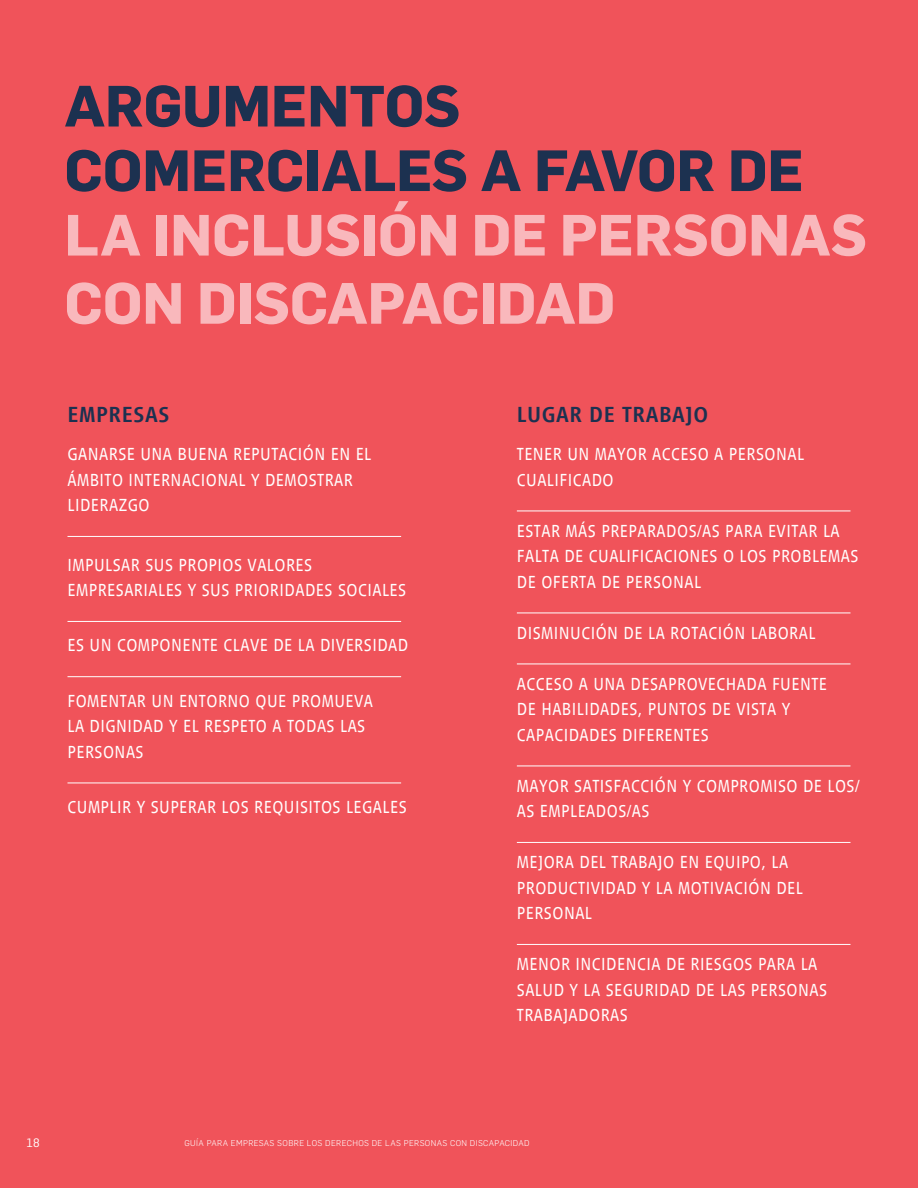
<style>
.page{position:relative;width:918px;height:1188px;background:#f0535a}
.page>*{position:absolute;margin:0;border:0;box-sizing:border-box;transform-origin:0 0}
.t1{font:700 57px/68.1px "Flama";color:#f9b8bc}
.t2{font:700 57px/64.5px "Flama";color:#1c3150}
.t3{font:500 22.5px "Vialog LT Com";letter-spacing:.025em;color:#1c3150}
.t4{font:300 18px/25.5px "Vialog LT Com";letter-spacing:.025em;color:#fff}
.t5{font:12px "Flama";color:#fff}
.t6{font:300 8.25px "Flama";letter-spacing:.05em;color:#fff}
</style>
<div class="page">
<hr style="left:68px;top:536px;width:333px;height:1px;background:#fff">
<hr style="left:68px;top:621px;width:333px;height:1px;background:#fff">
<hr style="left:68px;top:676px;width:333px;height:1px;background:#fff">
<hr style="left:68px;top:783px;width:333px;height:1px;background:#fff">
<hr style="left:517px;top:511px;width:334px;height:1px;background:#fff">
<hr style="left:517px;top:613px;width:334px;height:1px;background:#fff">
<hr style="left:517px;top:664px;width:334px;height:1px;background:#fff">
<hr style="left:517px;top:766px;width:334px;height:1px;background:#fff">
<hr style="left:517px;top:842px;width:334px;height:1px;background:#fff">
<hr style="left:517px;top:944px;width:334px;height:1px;background:#fff">
<h1 class="t2" style="left:65px;top:70px;width:741px">ARGUMENTOS<br>COMERCIALES A FAVOR DE</h1>
<h1 class="t1" style="left:65px;top:197px;width:804px">LA INCLUSIÓN DE PERSONAS<br>CON DISCAPACIDAD</h1>
<p class="t3" style="left:68px;top:402px;width:103px">EMPRESAS</p>
<p class="t4" style="left:68px;top:441px;width:305px">GANARSE UNA BUENA REPUTACIÓN EN EL<br>ÁMBITO INTERNACIONAL Y DEMOSTRAR<br>LIDERAZGO</p>
<p class="t4" style="left:68px;top:552px;width:340px">IMPULSAR SUS PROPIOS VALORES<br>EMPRESARIALES Y SUS PRIORIDADES SOCIALES</p>
<p class="t4" style="left:68px;top:633px;width:342px">ES UN COMPONENTE CLAVE DE LA DIVERSIDAD</p>
<p class="t4" style="left:67px;top:688px;width:307px">FOMENTAR UN ENTORNO QUE PROMUEVA<br>LA DIGNIDAD Y EL RESPETO A TODAS LAS<br>PERSONAS</p>
<p class="t4" style="left:68px;top:794px;width:341px">CUMPLIR Y SUPERAR LOS REQUISITOS LEGALES</p>
<p class="t3" style="left:517px;top:402px;width:193px">LUGAR DE TRABAJO</p>
<p class="t4" style="left:517px;top:441px;width:289px">TENER UN MAYOR ACCESO A PERSONAL<br>CUALIFICADO</p>
<p class="t4" style="left:517px;top:518px;width:343px">ESTAR MÁS PREPARADOS/AS PARA EVITAR LA<br>FALTA DE CUALIFICACIONES O LOS PROBLEMAS<br>DE OFERTA DE PERSONAL</p>
<p class="t4" style="left:517px;top:620px;width:300px">DISMINUCIÓN DE LA ROTACIÓN LABORAL</p>
<p class="t4" style="left:517px;top:671px;width:312px">ACCESO A UNA DESAPROVECHADA FUENTE<br>DE HABILIDADES, PUNTOS DE VISTA Y<br>CAPACIDADES DIFERENTES</p>
<p class="t4" style="left:517px;top:773px;width:344px">MAYOR SATISFACCIÓN Y COMPROMISO DE LOS/<br>AS EMPLEADOS/AS</p>
<p class="t4" style="left:517px;top:849px;width:288px">MEJORA DEL TRABAJO EN EQUIPO, LA<br>PRODUCTIVIDAD Y LA MOTIVACIÓN DEL<br>PERSONAL</p>
<p class="t4" style="left:517px;top:951px;width:312px">MENOR INCIDENCIA DE RIESGOS PARA LA<br>SALUD Y LA SEGURIDAD DE LAS PERSONAS<br>TRABAJADORAS</p>
<p class="t5" style="left:26px;top:1136px;width:15px">18</p>
<p class="t6" style="left:184px;top:1138px;width:347px">GUÍA PARA EMPRESAS SOBRE LOS DERECHOS DE LAS PERSONAS CON DISCAPACIDAD</p>
</div>
